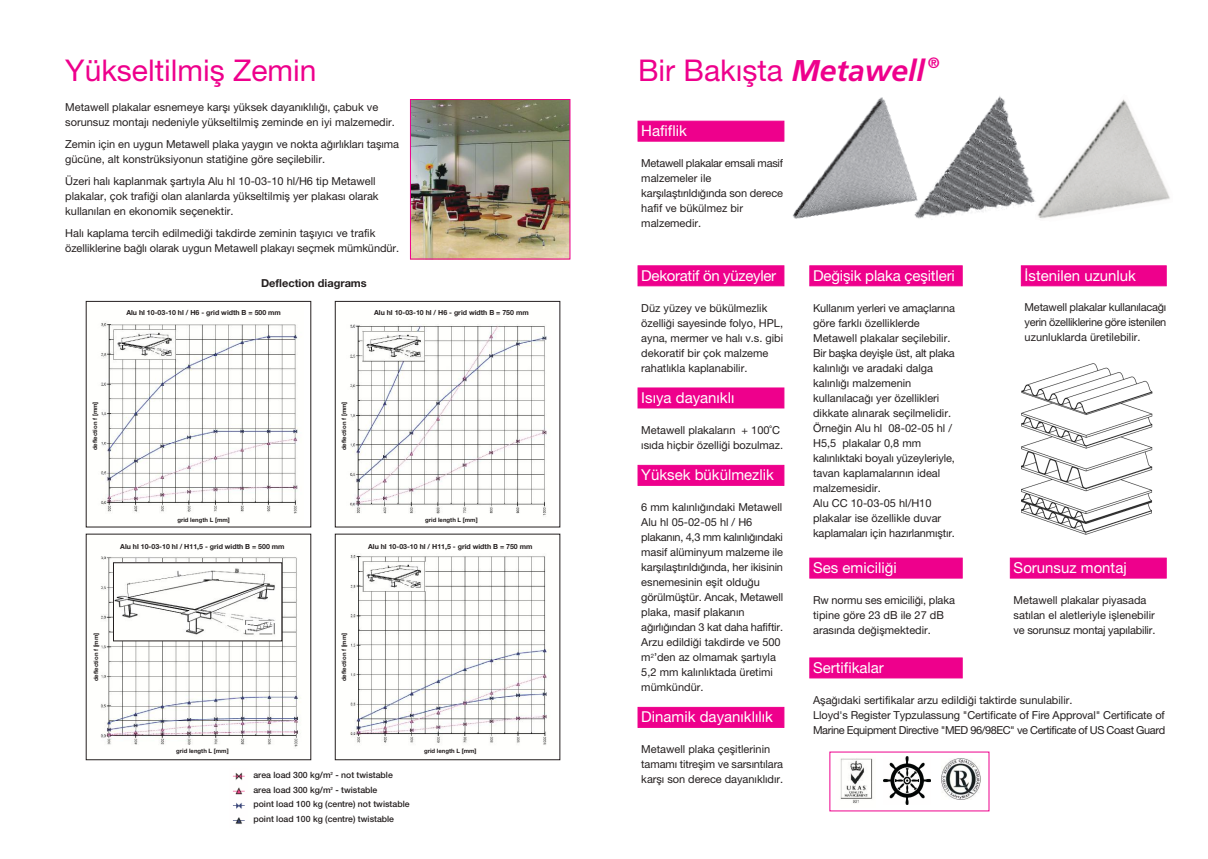
<style>
.page{position:relative;width:1208px;height:859px;background:#fff}
.page>*{position:absolute;margin:0;border:0;box-sizing:border-box;transform-origin:0 0}
.t1{font:30px "Helvetica Neue";color:#ee008c}
.t2{font:15px "Helvetica Neue";color:#fff}
.t3{font:15px "Helvetica Neue";letter-spacing:-.02em;color:#fff}
.t4{font:11px/15px "Helvetica Neue";color:#241f1f}
.t5{font:700 11px "Helvetica Neue";color:#241f1f}
.t6{font:500 8.7px/14.5px "Helvetica Neue";color:#241f1f}
.t7{font:700 7px "Helvetica Neue";color:#241f1f}
.t8{font:700 6px "Helvetica Neue";color:#241f1f}
.s1{font-family:"Frutiger";font-weight:700;font-style:italic}
</style>
<div class="page">
<img style="left:921px;top:96px;width:115px;height:122px">
<img style="left:792px;top:97px;width:129px;height:122px">
<div style="left:637px;top:465px;width:147px;height:21px;background:#ee008c;border:1px solid #ee008c"></div>
<div style="left:809px;top:265px;width:153px;height:21px;background:#ee008c;border:1px solid #ee008c"></div>
<div style="left:637px;top:707px;width:147px;height:21px;background:#ee008c;border:1px solid #ee008c"></div>
<div style="left:1009px;top:558px;width:157px;height:21px;background:#ee008c;border:1px solid #ee008c"></div>
<div style="left:637px;top:265px;width:147px;height:21px;background:#ee008c;border:1px solid #ee008c"></div>
<div style="left:637px;top:387px;width:147px;height:21px;background:#ee008c;border:1px solid #ee008c"></div>
<div style="left:809px;top:558px;width:153px;height:21px;background:#ee008c;border:1px solid #ee008c"></div>
<img style="left:883px;top:757px;width:48px;height:47px">
<img style="left:941px;top:758px;width:39px;height:41px">
<img style="left:840px;top:758px;width:33px;height:46px">
<div style="left:1020px;top:265px;width:146px;height:21px;background:#ee008c;border:1px solid #ee008c"></div>
<img style="left:1021px;top:363px;width:132px;height:172px">
<div style="left:637px;top:121px;width:147px;height:21px;background:#ee008c;border:1px solid #ee008c"></div>
<img style="left:1037px;top:99px;width:133px;height:120px">
<div style="left:809px;top:657px;width:153px;height:21px;background:#ee008c;border:1px solid #ee008c"></div>
<img style="left:412px;top:101px;width:156px;height:156px">
<div style="left:410px;top:99px;width:160px;height:160px;border:1px solid #ee008c"></div>
<img style="left:100px;top:322px;width:198px;height:192px">
<img style="left:350px;top:324px;width:197px;height:192px">
<div style="left:335px;top:301px;width:225px;height:226px;border:1px solid #241f1f"></div>
<img style="left:100px;top:556px;width:201px;height:191px">
<img style="left:350px;top:555px;width:199px;height:190px">
<div style="left:335px;top:534px;width:225px;height:226px;border:1px solid #241f1f"></div>
<img style="left:233px;top:772px;width:12px;height:52px">
<img style="left:115px;top:565px;width:164px;height:74px">
<h1 class="t1" style="left:65px;top:60px;width:253px">Yükseltilmiş Zemin</h1>
<p class="t4" style="left:65px;top:101px;width:331px">Metawell plakalar esnemeye karşı yüksek dayanıklılığı, çabuk ve sorunsuz montajı nedeniyle yükseltilmiş zeminde en iyi malzemedir.</p>
<p class="t4" style="left:65px;top:138px;width:335px">Zemin için en uygun Metawell plaka yaygın ve nokta ağırlıkları taşıma gücüne, alt konstrüksiyonun statiğine göre seçilebilir.</p>
<p class="t4" style="left:65px;top:175px;width:315px">Üzeri halı kaplanmak şartıyla Alu hl 10-03-10 hl/H6 tip Metawell plakalar, çok trafiği olan alanlarda yükseltilmiş yer plakası olarak kullanılan en ekonomik seçenektir.</p>
<p class="t4" style="left:65px;top:227px;width:335px">Halı kaplama tercih edilmediği takdirde zeminin taşıyıcı ve trafik özelliklerine bağlı olarak uygun Metawell plakayı seçmek mümkündür.</p>
<p class="t5" style="left:261px;top:279px;width:107px">Deflection diagrams</p>
<p class="t7" style="left:126px;top:310px;width:156px">Alu hl 10-03-10 hl / H6 - grid width B = 500 mm</p>
<p class="t7" style="left:374px;top:310px;width:156px">Alu hl 10-03-10 hl / H6 - grid width B = 750 mm</p>
<p class="t8" style="left:93px;top:450px;width:50px;rotate:-90deg">deflection f [mm]</p>
<p class="t8" style="left:342px;top:450px;width:50px;rotate:-90deg">deflection f [mm]</p>
<p class="t8" style="left:177px;top:518px;width:54px">grid length L [mm]</p>
<p class="t8" style="left:425px;top:518px;width:54px">grid length L [mm]</p>
<p class="t7" style="left:120px;top:544px;width:166px">Alu hl 10-03-10 hl / H11,5 - grid width B = 500 mm</p>
<p class="t7" style="left:368px;top:544px;width:166px">Alu hl 10-03-10 hl / H11,5 - grid width B = 750 mm</p>
<p class="t8" style="left:94px;top:681px;width:50px;rotate:-90deg">deflection f [mm]</p>
<p class="t8" style="left:342px;top:681px;width:50px;rotate:-90deg">deflection f [mm]</p>
<p class="t8" style="left:176px;top:749px;width:54px">grid length L [mm]</p>
<p class="t6" style="left:253px;top:769px;width:158px">area load 300 kg/m<sup>2</sup> - not twistable area load 300 kg/m<sup>2</sup> - twistable<br>point load 100 kg (centre) not twistable point load 100 kg (centre) twistable</p>
<p class="t8" style="left:424px;top:749px;width:54px">grid length L [mm]</p>
<h1 class="t1" style="left:638px;top:60px;width:303px">Bir Bakışta <span class="s1">Metawell</span> <sup>®</sup></h1>
<h2 class="t2" style="left:641px;top:125px;width:47px">Hafiflik</h2>
<p class="t4" style="left:641px;top:157px;width:143px">Metawell plakalar emsali masif malzemeler ile karşılaştırıldığında son derece hafif ve bükülmez bir malzemedir.</p>
<h2 class="t3" style="left:641px;top:270px;width:136px">Dekoratif ön yüzeyler</h2>
<p class="t4" style="left:641px;top:301px;width:143px">Düz yüzey ve bükülmezlik özelliği sayesinde folyo, HPL, ayna, mermer ve halı v.s. gibi dekoratif bir çok malzeme rahatlıkla kaplanabilir.</p>
<h2 class="t2" style="left:641px;top:392px;width:95px">Isıya dayanıklı</h2>
<p class="t4" style="left:641px;top:423px;width:143px">Metawell plakaların + 100˚C ısıda hiçbir özelliği bozulmaz.</p>
<h2 class="t2" style="left:641px;top:469px;width:134px">Yüksek bükülmezlik</h2>
<p class="t4" style="left:641px;top:501px;width:143px">6 mm kalınlığındaki Metawell<br>Alu hl 05-02-05 hl / H6 plakanın, 4,3 mm kalınlığındaki masif alüminyum malzeme ile karşılaştırıldığında, her ikisinin esnemesinin eşit olduğu görülmüştür. Ancak, Metawell plaka, masif plakanın ağırlığından 3 kat daha hafiftir.<br>Arzu edildiği takdirde ve 500 m<sup>2</sup>’den az olmamak şartıyla<br>5,2 mm kalınlıktada üretimi mümkündür.</p>
<h2 class="t2" style="left:641px;top:711px;width:133px">Dinamik dayanıklılık</h2>
<p class="t4" style="left:641px;top:743px;width:143px">Metawell plaka çeşitlerinin tamamı titreşim ve sarsıntılara karşı son derece dayanıklıdır.</p>
<h2 class="t2" style="left:813px;top:270px;width:143px">Değişik plaka çeşitleri</h2>
<p class="t4" style="left:813px;top:301px;width:143px">Kullanım yerleri ve amaçlarına göre farklı özelliklerde<br>Metawell plakalar seçilebilir.<br>Bir başka deyişle üst, alt plaka kalınlığı ve aradaki dalga kalınlığı malzemenin kullanılacağı yer özellikleri dikkate alınarak seçilmelidir.<br>Örneğin Alu hl 08-02-05 hl /<br>H5,5 plakalar 0,8 mm kalınlıktaki boyalı yüzeyleriyle, tavan kaplamalarının ideal malzemesidir.<br>Alu CC 10-03-05 hl/H10 plakalar ise özellikle duvar kaplamaları için hazırlanmıştır.</p>
<h2 class="t2" style="left:813px;top:562px;width:85px">Ses emiciliği</h2>
<p class="t4" style="left:813px;top:594px;width:143px">Rw normu ses emiciliği, plaka tipine göre 23 dB ile 27 dB arasında değişmektedir.</p>
<h2 class="t2" style="left:1024px;top:270px;width:113px">İstenilen uzunluk</h2>
<p class="t4" style="left:1024px;top:300px;width:143px;text-align:justify">Metawell plakalar kullanılacağı yerin özelliklerine göre istenilen uzunluklarda üretilebilir.</p>
<h2 class="t2" style="left:1013px;top:562px;width:115px">Sorunsuz montaj</h2>
<p class="t4" style="left:1013px;top:594px;width:143px">Metawell plakalar piyasada satılan el aletleriyle işlenebilir ve sorunsuz montaj yapılabilir.</p>
<h2 class="t2" style="left:813px;top:662px;width:72px">Sertifikalar</h2>
<p class="t4" style="left:813px;top:693px;width:353px">Aşağıdaki sertifikalar arzu edildiği taktirde sunulabilir.<br>Lloyd's Register Typzulassung "Certificate of Fire Approval" Certificate of<br>Marine Equipment Directive "MED 96/98EC" ve Certificate of US Coast Guard</p>
</div>
